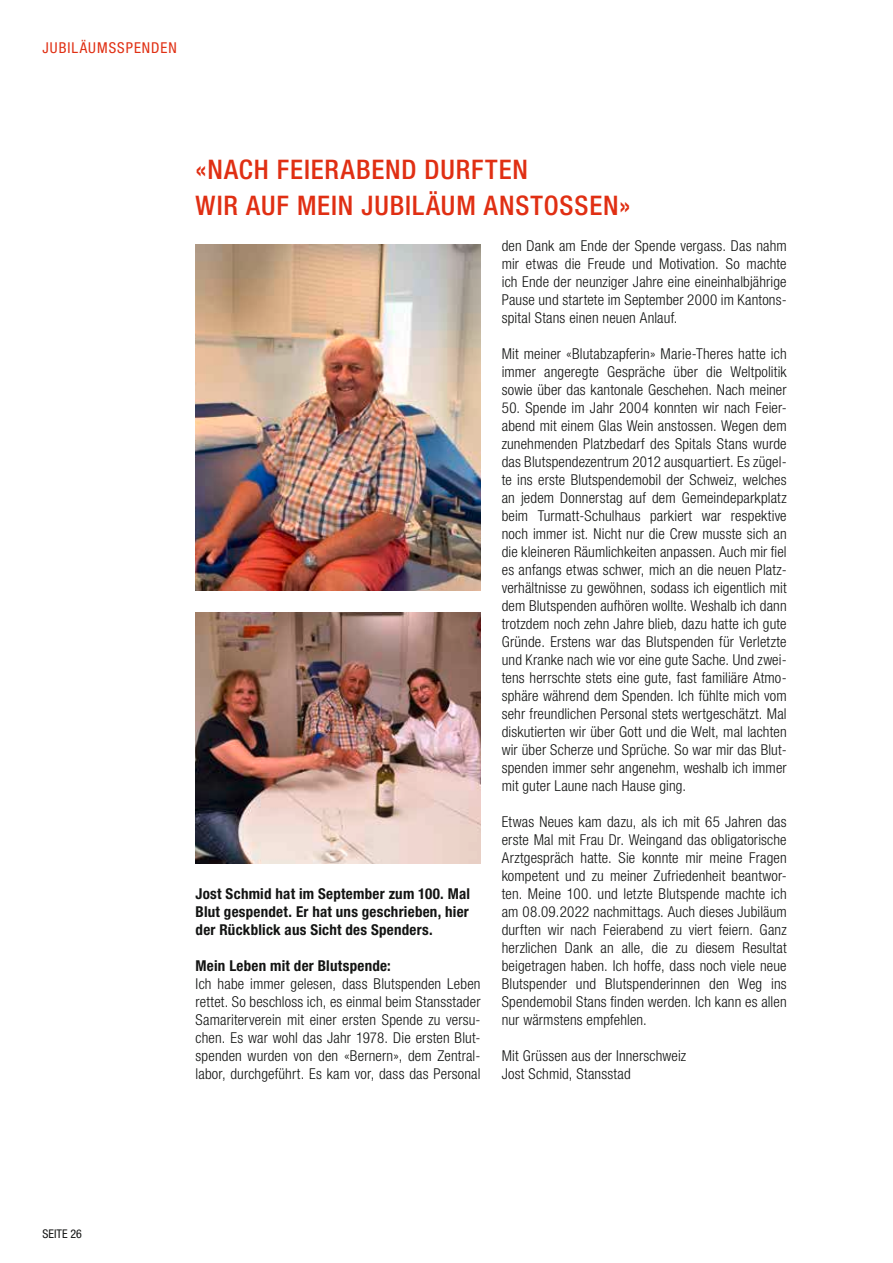
<style>
.page{position:relative;width:893px;height:1263px;background:#fff}
.page>*{position:absolute;margin:0;border:0;box-sizing:border-box;transform-origin:0 0}
.t1{font:500 condensed 27px/36px "Helvetica Neue LT Std";letter-spacing:.03em;color:#e02f13}
.t2{font:300 condensed 15px/18px "Helvetica Neue LT Std";letter-spacing:.01em;color:#131413;text-align:justify}
.t3{font:700 condensed 15px/18px "Helvetica Neue LT Std";letter-spacing:.015em;color:#131413;text-align:justify}
.t4{font:condensed 15px "Helvetica Neue LT Std";letter-spacing:.065em;color:#e02f13}
.t5{font:condensed 12px "Helvetica Neue LT Std";color:#131413}
</style>
<div class="page">
<img style="left:196px;top:244px;width:284px;height:346px">
<img style="left:196px;top:612px;width:284px;height:251px">
<p class="t4" style="left:43px;top:39px;width:136px">JUBILÄUMSSPENDEN</p>
<h1 class="t1" style="left:196px;top:151px;width:436px">«NACH FEIERABEND DURFTEN<br>WIR AUF MEIN JUBILÄUM ANSTOSSEN»</h1>
<p class="t3" style="left:196px;top:885px;width:276px">Jost Schmid hat im September zum 100. Mal Blut gespendet. Er hat uns geschrieben, hier der Rückblick aus Sicht des Spenders.</p>
<p class="t3" style="left:196px;top:957px;width:197px">Mein Leben mit der Blutspende:</p>
<p class="t2" style="left:196px;top:975px;width:286px">Ich habe immer gelesen, dass Blutspenden Leben rettet. So beschloss ich, es einmal beim Stansstader Samariterverein mit einer ersten Spende zu versu&shy;chen. Es war wohl das Jahr 1978. Die ersten Blut&shy;spenden wurden von den «Bernern», dem Zentral&shy;labor, durchgeführt. Es kam vor, dass das Personal</p>
<p class="t2" style="left:502px;top:237px;width:286px">den Dank am Ende der Spende vergass. Das nahm mir etwas die Freude und Motivation. So machte ich Ende der neunziger Jahre eine eineinhalbjährige Pause und startete im September 2000 im Kantons&shy;spital Stans einen neuen Anlauf.</p>
<p class="t2" style="left:502px;top:345px;width:286px">Mit meiner «Blutabzapferin» Marie-Theres hatte ich immer angeregte Gespräche über die Weltpolitik sowie über das kantonale Geschehen. Nach meiner</p>
<p class="t2" style="left:502px;top:399px;width:286px">50. Spende im Jahr 2004 konnten wir nach Feier&shy;abend mit einem Glas Wein anstossen. Wegen dem zunehmenden Platzbedarf des Spitals Stans wurde das Blutspendezentrum 2012 ausquartiert. Es zügel&shy;te ins erste Blutspendemobil der Schweiz, welches an jedem Donnerstag auf dem Gemeindeparkplatz beim Turmatt-Schulhaus parkiert war respektive noch immer ist. Nicht nur die Crew musste sich an die kleineren Räumlichkeiten anpassen. Auch mir fiel es anfangs etwas schwer, mich an die neuen Platz&shy;verhältnisse zu gewöhnen, sodass ich eigentlich mit dem Blutspenden aufhören wollte. Weshalb ich dann trotzdem noch zehn Jahre blieb, dazu hatte ich gute Gründe. Erstens war das Blutspenden für Verletzte und Kranke nach wie vor eine gute Sache. Und zwei&shy;tens herrschte stets eine gute, fast familiäre Atmo&shy;sphäre während dem Spenden. Ich fühlte mich vom sehr freundlichen Personal stets wertgeschätzt. Mal diskutierten wir über Gott und die Welt, mal lachten wir über Scherze und Sprüche. So war mir das Blut&shy;spenden immer sehr angenehm, weshalb ich immer mit guter Laune nach Hause ging.</p>
<p class="t2" style="left:502px;top:813px;width:286px">Etwas Neues kam dazu, als ich mit 65 Jahren das erste Mal mit Frau Dr. Weingand das obligatorische Arztgespräch hatte. Sie konnte mir meine Fragen kompetent und zu meiner Zufriedenheit beantwor&shy;ten. Meine 100. und letzte Blutspende machte ich am 08.09.2022 nachmittags. Auch dieses Jubiläum durften wir nach Feierabend zu viert feiern. Ganz herzlichen Dank an alle, die zu diesem Resultat beigetragen haben. Ich hoffe, dass noch viele neue Blutspender und Blutspenderinnen den Weg ins Spendemobil Stans finden werden. Ich kann es allen nur wärmstens empfehlen.</p>
<p class="t2" style="left:502px;top:1047px;width:186px">Mit Grüssen aus der Innerschweiz<br>Jost Schmid, Stansstad</p>
<p class="t5" style="left:43px;top:1227px;width:41px">SEITE 26</p>
</div>
